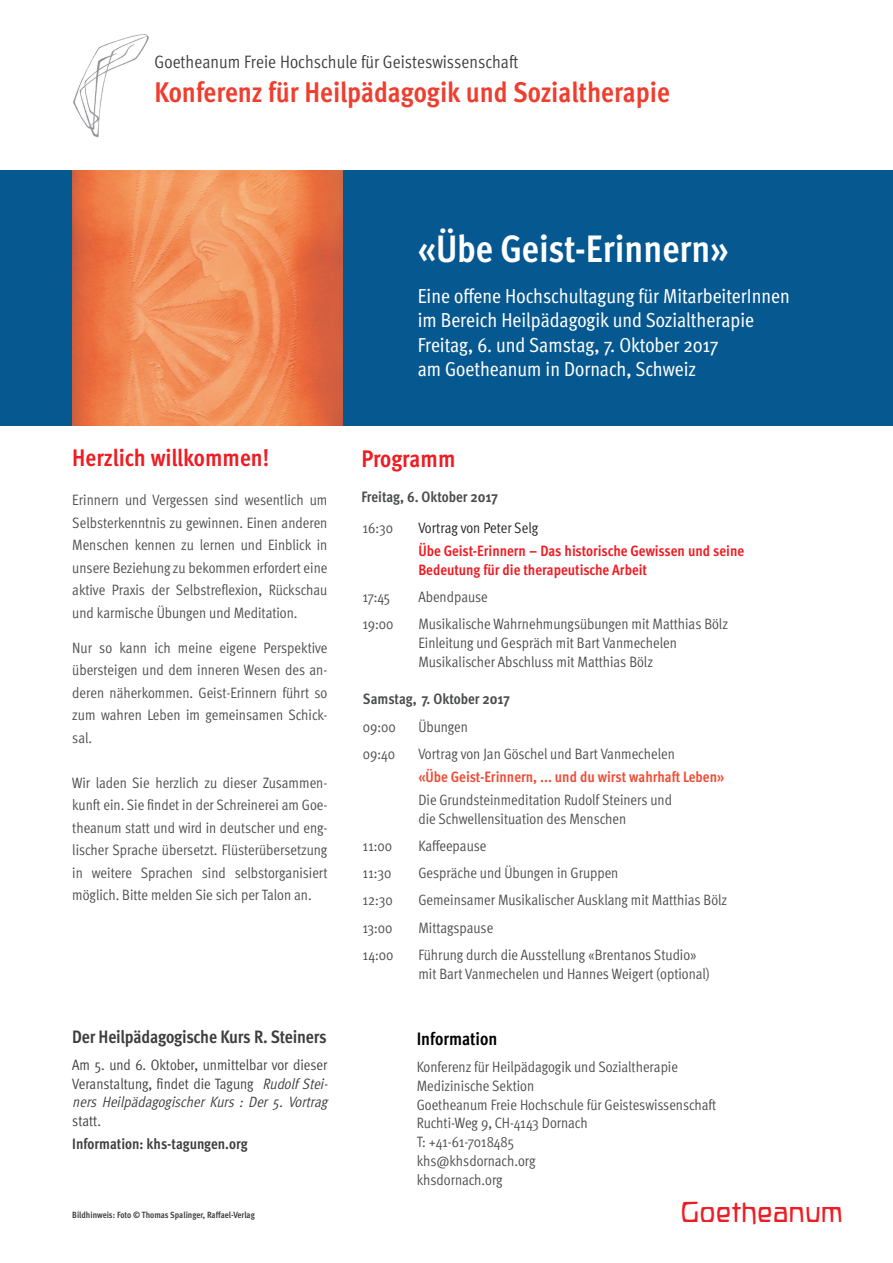
<style>
.page{position:relative;width:893px;height:1263px;background:#fff}
.page>*{position:absolute;margin:0;border:0;box-sizing:border-box;transform-origin:0 0}
.t1{font:700 condensed 38.25px "Meta Pro";color:#fff}
.t2{font:30px "Ro Birke";color:#ee1d23}
.t3{font:700 condensed 28.5px "Meta Pro";color:#ef3e2e}
.t4{font:700 condensed 24px "Meta Pro";letter-spacing:-.005em;color:#ee1d23}
.t5{font:condensed 20.25px/24.3px "Meta Pro";color:#fff}
.t6{font:18px "Meta Pro Cond Norm";color:#3e3e3f}
.t7{font:700 condensed 18px "Meta Pro";letter-spacing:-.015em;color:#3e3e3f}
.t8{font:700 condensed 18px "Meta Pro";color:#000}
.t9{font:15px/22.5px "Meta Pro Cond Norm";color:#4b4c4d}
.t10{font:15px/18.8px "Meta Pro Cond Norm";color:#3e3e3f}
.t11{font:700 condensed 15px/18.8px "Meta Pro";color:#ee1d23}
.t12{font:700 condensed 15px "Meta Pro";color:#ef4d35}
.t13{font:700 condensed 15px "Meta Pro";letter-spacing:-.005em;color:#4b4c4d}
.t14{font:700 condensed 15px "Meta Pro";letter-spacing:-.005em;color:#3e3e3f}
.t15{font:15px "Meta Pro Cond Norm";letter-spacing:-.005em;color:#231f20}
.t16{font:700 condensed 9px "Meta Pro";color:#3e3e3f}
.s1{font-style:italic}
</style>
<div class="page">
<img style="left:73px;top:34px;width:76px;height:103px">
<div style="left:0;top:170px;width:893px;height:255px;background:#065890"></div>
<img style="left:72px;top:170px;width:270px;height:255px">
<p class="t6" style="left:154px;top:48px;width:365px">Goetheanum Freie Hochschule für Geisteswissenschaft</p>
<h3 class="t3" style="left:154px;top:70px;width:517px">Konferenz für Heilpädagogik und Sozialtherapie</h3>
<h3 class="t4" style="left:72px;top:439px;width:198px">Herzlich willkommen!</h3>
<p class="t9" style="left:72px;top:488px;width:257px;text-align:justify">Erinnern und Vergessen sind wesentlich um Selbsterkenntnis zu gewinnen. Einen anderen Menschen kennen zu lernen und Einblick in unsere Beziehung zu bekommen erfordert eine aktive Praxis der Selbstreflexion, Rückschau und karmische Übungen und Meditation.</p>
<p class="t9" style="left:72px;top:635px;width:257px;text-align:justify">Nur so kann ich meine eigene Perspektive übersteigen und dem inneren Wesen des an&shy;deren näherkommen. Geist-Erinnern führt so zum wahren Leben im gemeinsamen Schick&shy;sal.</p>
<p class="t9" style="left:72px;top:770px;width:257px;text-align:justify">Wir laden Sie herzlich zu dieser Zusammen&shy;kunft ein. Sie findet in der Schreinerei am Goe&shy;theanum statt und wird in deutscher und eng&shy;lischer Sprache übersetzt. Flüsterübersetzung in weitere Sprachen sind selbstorganisiert möglich. Bitte melden Sie sich per Talon an.</p>
<p class="t7" style="left:72px;top:1022px;width:256px">Der Heilpädagogische Kurs R. Steiners</p>
<p class="t10" style="left:72px;top:1054px;width:261px">Am 5. und 6. Oktober, unmittelbar vor dieser<br>Veranstaltung, findet die Tagung <span class="s1">RudolfStei&shy;ners Heilpädagogischer Kurs : Der 5. Vortrag</span></p>
<p class="t10" style="left:72px;top:1111px;width:30px">statt.</p>
<p class="t14" style="left:72px;top:1132px;width:177px">Information: khs-tagungen.org</p>
<p class="t16" style="left:72px;top:1208px;width:184px">Bildhinweis: Foto © Thomas Spalinger, Raffael-Verlag</p>
<h1 class="t1" style="left:418px;top:219px;width:313px">«Übe Geist-Erinnern»</h1>
<h3 class="t5" style="left:418px;top:282px;width:374px">Eine offene Hochschultagung für MitarbeiterInnen im Bereich Heilpädagogik und Sozialtherapie Freitag, 6. und Samstag, 7. Oktober 2017<br>am Goetheanum in Dornach, Schweiz</h3>
<h3 class="t5" style="left:361px;top:279px;width:338px">im Bereich Heilpädagogik und Sozialtherapie<br>Freitag, 6. und Samstag, 7. Oktober 2017<br>am Goetheanum in Dornach, Schweiz</h3>
<h3 class="t4" style="left:361px;top:440px;width:96px">Programm</h3>
<p class="t13" style="left:361px;top:485px;width:138px">Freitag, 6. Oktober 2017</p>
<p class="t9" style="left:363px;top:516px;width:32px">16:30</p>
<p class="t15" style="left:418px;top:517px;width:121px">Vortrag von Peter Selg</p>
<p class="t11" style="left:418px;top:540px;width:327px">Übe Geist-Erinnern – Das historische Gewissen und seine<br>Bedeutung für die therapeutische Arbeit</p>
<p class="t9" style="left:363px;top:585px;width:29px">17:45</p>
<p class="t9" style="left:418px;top:585px;width:71px">Abendpause</p>
<p class="t9" style="left:363px;top:612px;width:32px">19:00</p>
<p class="t9" style="left:418px;top:614px;width:311px;line-height:18.8px">Musikalische Wahrnehmungsübungen mit Matthias Bölz<br>Einleitung und Gespräch mit Bart Vanmechelen<br>Musikalischer Abschluss mit Matthias Bölz</p>
<p class="t13" style="left:363px;top:687px;width:148px">Samstag, 7. Oktober 2017</p>
<p class="t9" style="left:363px;top:714px;width:34px">09:00</p>
<p class="t9" style="left:418px;top:714px;width:51px">Übungen</p>
<p class="t9" style="left:363px;top:741px;width:34px">09:40</p>
<p class="t9" style="left:418px;top:741px;width:258px">Vortrag von Jan Göschel und Bart Vanmechelen</p>
<p class="t12" style="left:418px;top:765px;width:307px">«Übe Geist-Erinnern, ... und du wirst wahrhaft Leben»</p>
<p class="t9" style="left:418px;top:789px;width:255px;line-height:18.8px">Die Grundsteinmeditation Rudolf Steiners und die Schwellensituation des Menschen</p>
<p class="t9" style="left:363px;top:833px;width:31px">11:00</p>
<p class="t9" style="left:418px;top:833px;width:70px">Kaffeepause</p>
<p class="t9" style="left:363px;top:861px;width:30px">11:30</p>
<p class="t9" style="left:418px;top:861px;width:201px">Gespräche und Übungen in Gruppen</p>
<p class="t9" style="left:363px;top:888px;width:31px">12:30</p>
<p class="t9" style="left:418px;top:888px;width:310px">Gemeinsamer Musikalischer Ausklang mit Matthias Bölz</p>
<p class="t9" style="left:363px;top:915px;width:31px">13:00</p>
<p class="t9" style="left:418px;top:915px;width:76px">Mittagspause</p>
<p class="t9" style="left:363px;top:942px;width:32px">14:00</p>
<p class="t9" style="left:418px;top:944px;width:293px;line-height:18.8px">Führung durch die Ausstellung «Brentanos Studio» mit Bart Vanmechelen und Hannes Weigert (optional)</p>
<p class="t8" style="left:417px;top:1025px;width:82px">Information</p>
<p class="t9" style="left:417px;top:1057px;width:301px;line-height:18.8px">Konferenz für Heilpädagogik und Sozialtherapie<br>Medizinische Sektion<br>Goetheanum Freie Hochschule für Geisteswissenschaft<br>Ruchti-Weg 9, CH-4143 Dornach<br>T: +41-61-7018485<br>khs@khsdornach.org<br>khsdornach.org</p>
<h2 class="t2" style="left:680px;top:1196px;width:164px">Goetheanum</h2>
</div>
